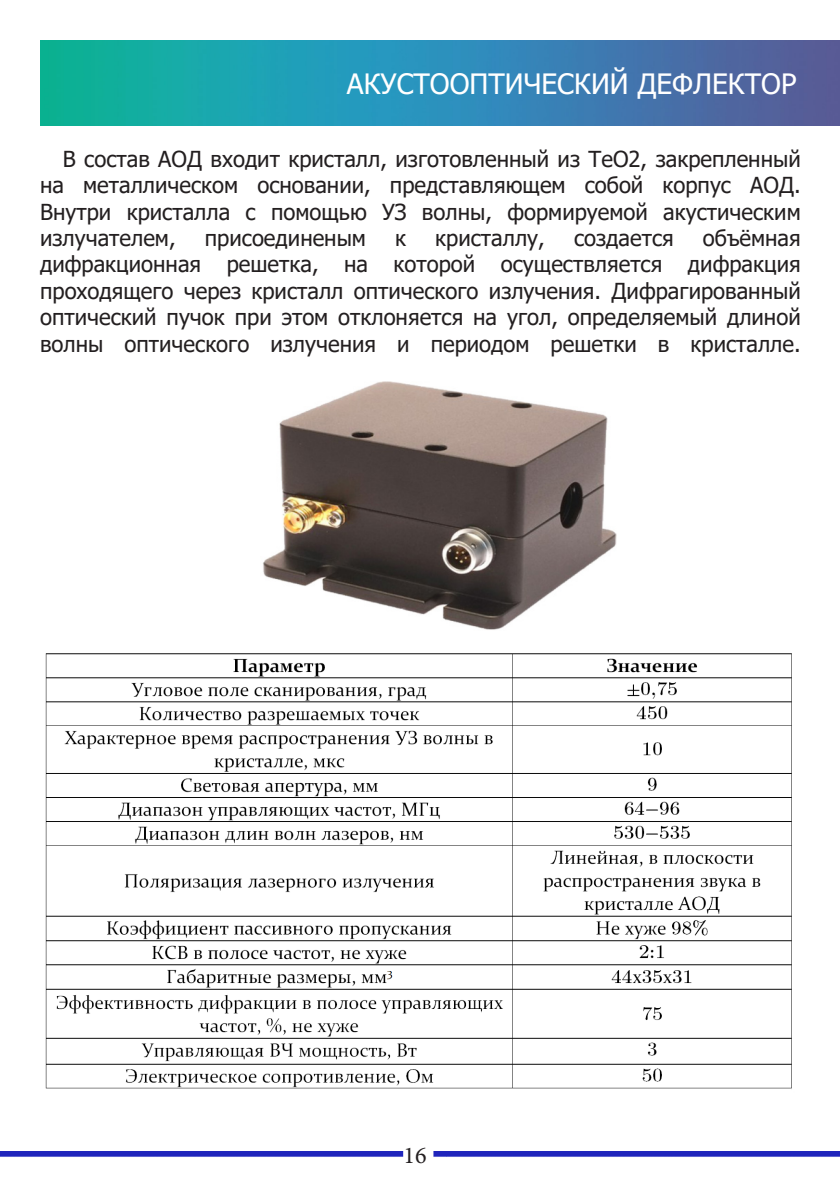
<style>
.page{position:relative;width:840px;height:1191px;background:#fff}
.page>*{position:absolute;margin:0;border:0;box-sizing:border-box;transform-origin:0 0}
.t1{font:28px "Tahoma";color:#fff}
.t2{font:24px "Minion Pro";color:#231f20}
.t3{font:22px/26.4px "Tahoma";color:#231f20;text-align:justify}
</style>
<div class="page">
<img style="left:0;top:1151px;width:839px;height:6px">
<img style="left:41px;top:41px;width:798px;height:84px">
<img style="left:45px;top:653px;width:747px;height:436px">
<img style="left:263px;top:382px;width:352px;height:248px">
<p class="t1" style="left:347px;top:65px;width:451px">АКУСТООПТИЧЕСКИЙ ДЕФЛЕКТОР</p>
<p class="t3" style="left:40px;top:147px;width:761px;text-indent:23px">В состав АОД входит кристалл, изготовленный из TeO2, закрепленный на металлическом основании, представляющем собой корпус АОД.<br>Внутри кристалла с помощью УЗ волны, формируемой акустическим излучателем,</p>
<p class="t3" style="left:40px;top:226px;width:761px;text-indent:662px">объёмная дифракционная решетка, на которой осуществляется дифракция проходящего через кристалл оптического излучения. Дифрагированный оптический пучок при этом отклоняется на угол, определяемый длиной волны оптического излучения и периодом решетки в кристалле.</p>
<p class="t3" style="left:205px;top:226px;width:162px">присоединеным</p>
<p class="t3" style="left:395px;top:226px;width:12px">к</p>
<p class="t3" style="left:435px;top:226px;width:111px">кристаллу,</p>
<p class="t3" style="left:573px;top:226px;width:101px">создается</p>
<p class="t2" style="left:403px;top:1139px;width:25px">16</p>
</div>
